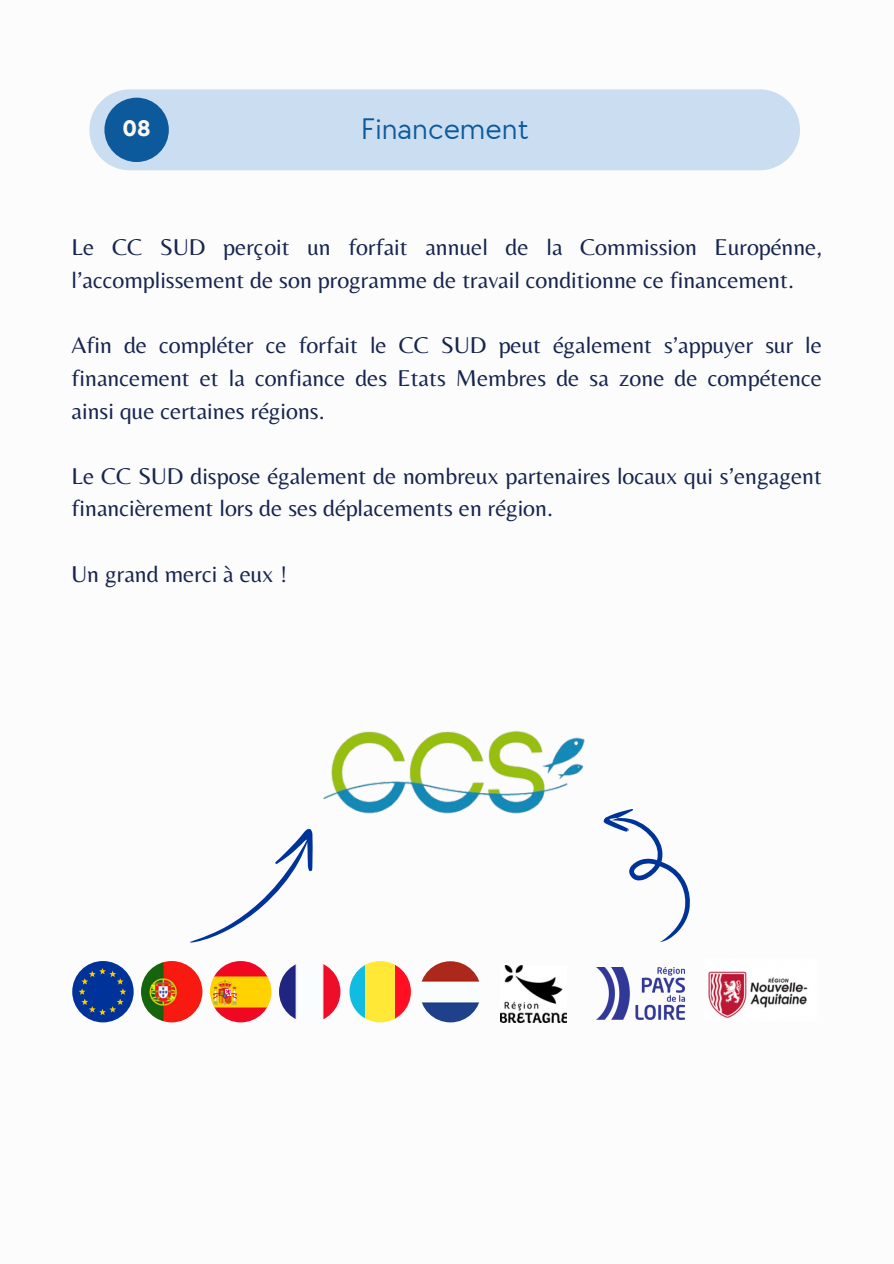
<style>
.page{position:relative;width:894px;height:1264px;background:#fff}
.page>*{position:absolute;margin:0;border:0;box-sizing:border-box;transform-origin:0 0}
.t1{font:30.75px "TT Chocolates";color:#0c5a9b}
.t2{font:23.85px/32.7px "Belleza";color:#17254e}
.t3{font:700 23.25px "TT Chocolates";color:#fdf7f0}
</style>
<div class="page">
<div style="left:89px;top:89px;width:710px;height:81px;background:#cbdef1"></div>
<div style="left:104px;top:98px;width:65px;height:64px;background:#0c5a9b;border-radius:50%"></div>
<img style="left:323px;top:730px;width:262px;height:84px">
<div style="left:72px;top:961px;width:61px;height:61px;background:#039;border-radius:50%"></div>
<svg style="left:79px;top:967px;width:47px;height:48px"></svg>
<img style="left:279px;top:961px;width:61px;height:61px;border-radius:50%">
<img style="left:210px;top:961px;width:61px;height:61px;border-radius:50%">
<img style="left:141px;top:961px;width:61px;height:61px;border-radius:50%">
<svg style="left:349px;top:965px;width:16px;height:54px"></svg>
<div style="left:365px;top:961px;width:30px;height:61px;background:#ffe936"></div>
<svg style="left:395px;top:964px;width:15px;height:55px"></svg>
<img style="left:420px;top:961px;width:61px;height:61px;border-radius:50%">
<img style="left:596px;top:967px;width:88px;height:52px">
<img style="left:500px;top:965px;width:66px;height:57px">
<img style="left:708px;top:971px;width:100px;height:48px">
<svg style="left:565px;top:799px;width:125px;height:143px"></svg>
<svg style="left:190px;top:829px;width:123px;height:114px"></svg>
<p class="t3" style="left:122px;top:115px;width:30px">08</p>
<h1 class="t1" style="left:360px;top:111px;width:169px">Financement</h1>
<p class="t2" style="left:72px;top:230px;width:751px">Le CC SUD perçoit un forfait annuel de la Commission Europénne, l’accomplissement de son programme de travail conditionne ce financement.</p>
<p class="t2" style="left:72px;top:328px;width:751px;text-align:justify">Afin de compléter ce forfait le CC SUD peut également s’appuyer sur le financement et la confiance des Etats Membres de sa zone de compétence ainsi que certaines régions.</p>
<p class="t2" style="left:72px;top:459px;width:751px">Le CC SUD dispose également de nombreux partenaires locaux qui s’engagent financièrement lors de ses déplacements en région.</p>
<p class="t2" style="left:72px;top:557px;width:217px">Un grand merci à eux !</p>
</div>
